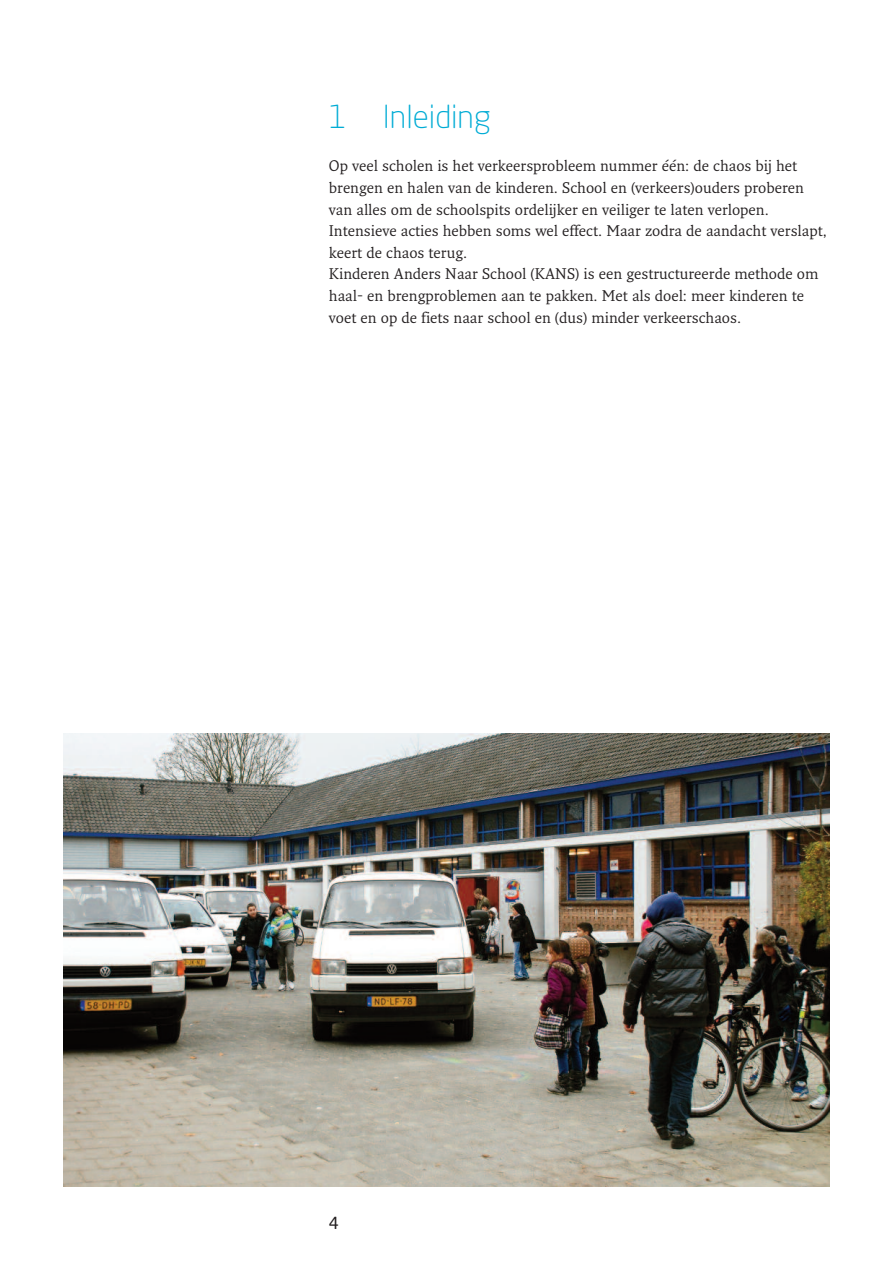
<style>
.page{position:relative;width:893px;height:1263px;background:#fff}
.page>*{position:absolute;margin:0;border:0;box-sizing:border-box;transform-origin:0 0}
.t1{font:300 31.5px "Neo Sans Std";color:#00acd5}
.t2{font:16.5px "Neo Sans Std";color:#231f20}
.t3{font:15px/21.6px "Fresco";color:#231f20}
</style>
<div class="page">
<img style="left:64px;top:733px;width:765px;height:454px">
<h1 class="t1" style="left:329px;top:105px;width:163px">1 Inleiding</h1>
<p class="t3" style="left:329px;top:155px;width:500px">Op veel scholen is het verkeersprobleem nummer één: de chaos bij het brengen en halen van de kinderen. School en (verkeers)ouders proberen van alles om de schoolspits ordelijker en veiliger te laten verlopen.<br>Intensieve acties hebben soms wel effect. Maar zodra de aandacht verslapt, keert de chaos terug.<br>Kinderen Anders Naar School (KANS) is een gestructureerde methode om haal- en brengproblemen aan te pakken. Met als doel: meer kinderen te voet en op de fiets naar school en (dus) minder verkeerschaos.</p>
<p class="t2" style="left:329px;top:1217px;width:11px">4</p>
</div>
